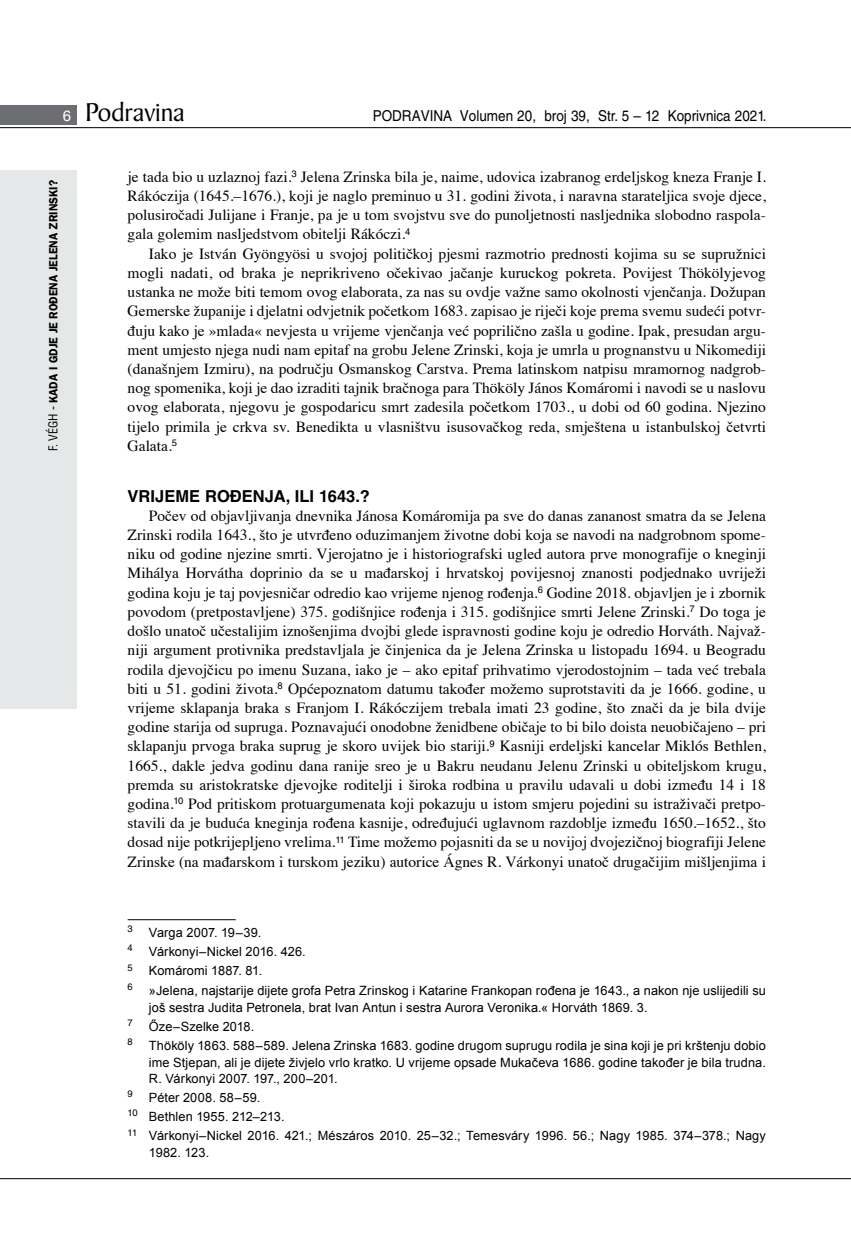
<style>
.page{position:relative;width:851px;height:1234px;background:#fff}
.page>*{position:absolute;margin:0;border:0;box-sizing:border-box;transform-origin:0 0}
.t1{font:27.6px "Baker Signet BT";color:#000}
.t2{font:700 16.5px "Helvetica LT Skin 29";color:#000}
.t3{font:15.45px/19.2px "Times";color:#000;text-align:justify}
.t4{font:15px "Helvetica LT Skin 29";color:#000;scale:.9 1}
.t5{font:12.75px/17.1px "Arial";letter-spacing:.01em;color:#000}
.t6{font:600 12px "ITC Franklin Gothic Skin 29";letter-spacing:-.005em;color:#000;scale:.95 1}
.t7{font:9.45px "Helvetica LT Skin 29";color:#000}
.s1{font-family:"Helvetica LT Skin 29";font-size:15px;color:#fff}
.s2{font-family:"Helvetica LT Skin 29";font-weight:400;font-stretch:condensed}
</style>
<div class="page">
<div style="left:0;top:170px;width:77px;height:538px;background:#e6e7e8"></div>
<div style="left:0;top:105px;width:77px;height:19px;background:#6d6e71"></div>
<hr style="left:0;top:127px;width:850px;height:1px;background:#000">
<hr style="left:0;top:1177px;width:850px;height:1px;background:#000">
<hr style="left:128px;top:919px;width:108px;height:1px;background:#000">
<h1 class="t1" style="left:63px;top:95px;width:123px"><span class="s1">6</span> Podravina</h1>
<p class="t4" style="left:372px;top:107px;width:439px">PODRAVINA Volumen 20, broj 39, Str. 5 – 12 Koprivnica 2021.</p>
<p class="t6" style="left:46px;top:450px;width:286px;rotate:-90deg"><span class="s2">F. VÉGH -</span> KADA I GDJE JE ROĐENA JELENA ZRINSKI?</p>
<p class="t3" style="left:128px;top:166px;width:639px">je tada bio u uzlaznoj fazi.<sup>3</sup> Jelena Zrinska bila je, naime, udovica izabranog erdeljskog kneza Franje I.<br>Rákóczija (1645.–1676.), koji je naglo preminuo u 31. godini života, i naravna starateljica svoje djece, polusiročadi Julijane i Franje, pa je u tom svojstvu sve do punoljetnosti nasljednika slobodno raspola&shy;gala golemim nasljedstvom obitelji Rákóczi.<sup>4</sup></p>
<p class="t3" style="left:128px;top:242px;width:639px;text-indent:21px">Iako je István Gyöngyösi u svojoj političkoj pjesmi razmotrio prednosti kojima su se supružnici mogli nadati, od braka je neprikriveno očekivao jačanje kuruckog pokreta. Povijest Thökölyjevog ustanka ne može biti temom ovog elaborata, za nas su ovdje važne samo okolnosti vjenčanja. Dožupan Gemerske županije i djelatni odvjetnik početkom 1683. zapisao je riječi koje prema svemu sudeći potvr&shy;đuju kako je »mlada« nevjesta u vrijeme vjenčanja već poprilično zašla u godine. Ipak, presudan argu&shy;ment umjesto njega nudi nam epitaf na grobu Jelene Zrinski, koja je umrla u prognanstvu u Nikomediji (današnjem Izmiru), na području Osmanskog Carstva. Prema latinskom natpisu mramornog nadgrob&shy;nog spomenika, koji je dao izraditi tajnik bračnoga para Thököly János Komáromi i navodi se u naslovu ovog elaborata, njegovu je gospodaricu smrt zadesila početkom 1703., u dobi od 60 godina. Njezino tijelo primila je crkva sv. Benedikta u vlasništvu isusovačkog reda, smještena u istanbulskoj četvrti Galata.<sup>5</sup></p>
<p class="t2" style="left:128px;top:485px;width:244px">VRIJEME ROĐENJA, ILI 1643.?</p>
<p class="t3" style="left:128px;top:504px;width:639px;text-indent:21px">Počev od objavljivanja dnevnika Jánosa Komáromija pa sve do danas zananost smatra da se Jelena Zrinski rodila 1643., što je utvrđeno oduzimanjem životne dobi koja se navodi na nadgrobnom spome&shy;niku od godine njezine smrti. Vjerojatno je i historiografski ugled autora prve monografije o kneginji Mihálya Horvátha doprinio da se u mađarskoj i hrvatskoj povijesnoj znanosti podjednako uvriježi godina koju je taj povjesničar odredio kao vrijeme njenog rođenja.<sup>6</sup> Godine 2018. objavljen je i zbornik povodom (pretpostavljene) 375. godišnjice rođenja i 315. godišnjice smrti Jelene Zrinski.<sup>7</sup> Do toga je došlo unatoč učestalijim iznošenjima dvojbi glede ispravnosti godine koju je odredio Horváth. Najvaž&shy;niji argument protivnika predstavljala je činjenica da je Jelena Zrinska u listopadu 1694. u Beogradu rodila djevojčicu po imenu Suzana, iako je – ako epitaf prihvatimo vjerodostojnim – tada već trebala biti u 51. godini života.<sup>8</sup> Općepoznatom datumu također možemo suprotstaviti da je 1666. godine, u vrijeme sklapanja braka s Franjom I. Rákóczijem trebala imati 23 godine, što znači da je bila dvije godine starija od supruga. Poznavajući onodobne ženidbene običaje to bi bilo doista neuobičajeno – pri sklapanju prvoga braka suprug je skoro uvijek bio stariji.<sup>9</sup> Kasniji erdeljski kancelar Miklós Bethlen, 1665., dakle jedva godinu dana ranije sreo je u Bakru neudanu Jelenu Zrinski u obiteljskom krugu, premda su aristokratske djevojke roditelji i široka rodbina u pravilu udavali u dobi između 14 i 18 godina.<sup>10</sup> Pod pritiskom protuargumenata koji pokazuju u istom smjeru pojedini su istraživači pretpo&shy;stavili da je buduća kneginja rođena kasnije, određujući uglavnom razdoblje između 1650.–1652., što dosad nije potkrijepljeno vrelima.<sup>11</sup> Time možemo pojasniti da se u novijoj dvojezičnoj biografiji Jelene Zrinske (na mađarskom i turskom jeziku) autorice Ágnes R. Várkonyi unatoč drugačijim mišljenjima i</p>
<p class="t7" style="left:128px;top:923px;width:7px">3</p>
<p class="t5" style="left:149px;top:923px;width:114px">Varga 2007. 19–39.</p>
<p class="t7" style="left:128px;top:942px;width:7px">4</p>
<p class="t5" style="left:149px;top:942px;width:158px">Várkonyi–Nickel 2016. 426.</p>
<p class="t7" style="left:128px;top:961px;width:7px">5</p>
<p class="t5" style="left:149px;top:962px;width:115px">Komáromi 1887. 81.</p>
<p class="t7" style="left:128px;top:980px;width:7px">6</p>
<p class="t5" style="left:149px;top:981px;width:618px">»Jelena, najstarije dijete grofa Petra Zrinskog i Katarine Frankopan rođena je 1643., a nakon nje uslijedili su još sestra Judita Petronela, brat Ivan Antun i sestra Aurora Veronika.« Horváth 1869. 3.</p>
<p class="t7" style="left:128px;top:1017px;width:7px">7</p>
<p class="t5" style="left:149px;top:1017px;width:107px">Őze–Szelke 2018.</p>
<p class="t7" style="left:128px;top:1036px;width:7px">8</p>
<p class="t5" style="left:149px;top:1036px;width:618px">Thököly 1863. 588–589. Jelena Zrinska 1683. godine drugom suprugu rodila je sina koji je pri krštenju dobio ime Stjepan, ali je dijete živjelo vrlo kratko. U vrijeme opsade Mukačeva 1686. godine također je bila trudna.</p>
<p class="t5" style="left:149px;top:1069px;width:190px">R. Várkonyi 2007. 197., 200–201.</p>
<p class="t7" style="left:128px;top:1087px;width:7px">9</p>
<p class="t5" style="left:128px;top:1087px;width:639px;line-height:19.2px;text-indent:21px">Péter 2008. 58–59.<br><sup>10</sup> Bethlen 1955. 212–213.<br><sup>11</sup> Várkonyi–Nickel 2016. 421.; Mészáros 2010. 25–32.; Temesváry 1996. 56.; Nagy 1985. 374–378.; Nagy</p>
<p class="t5" style="left:149px;top:1144px;width:62px">1982. 123.</p>
</div>
